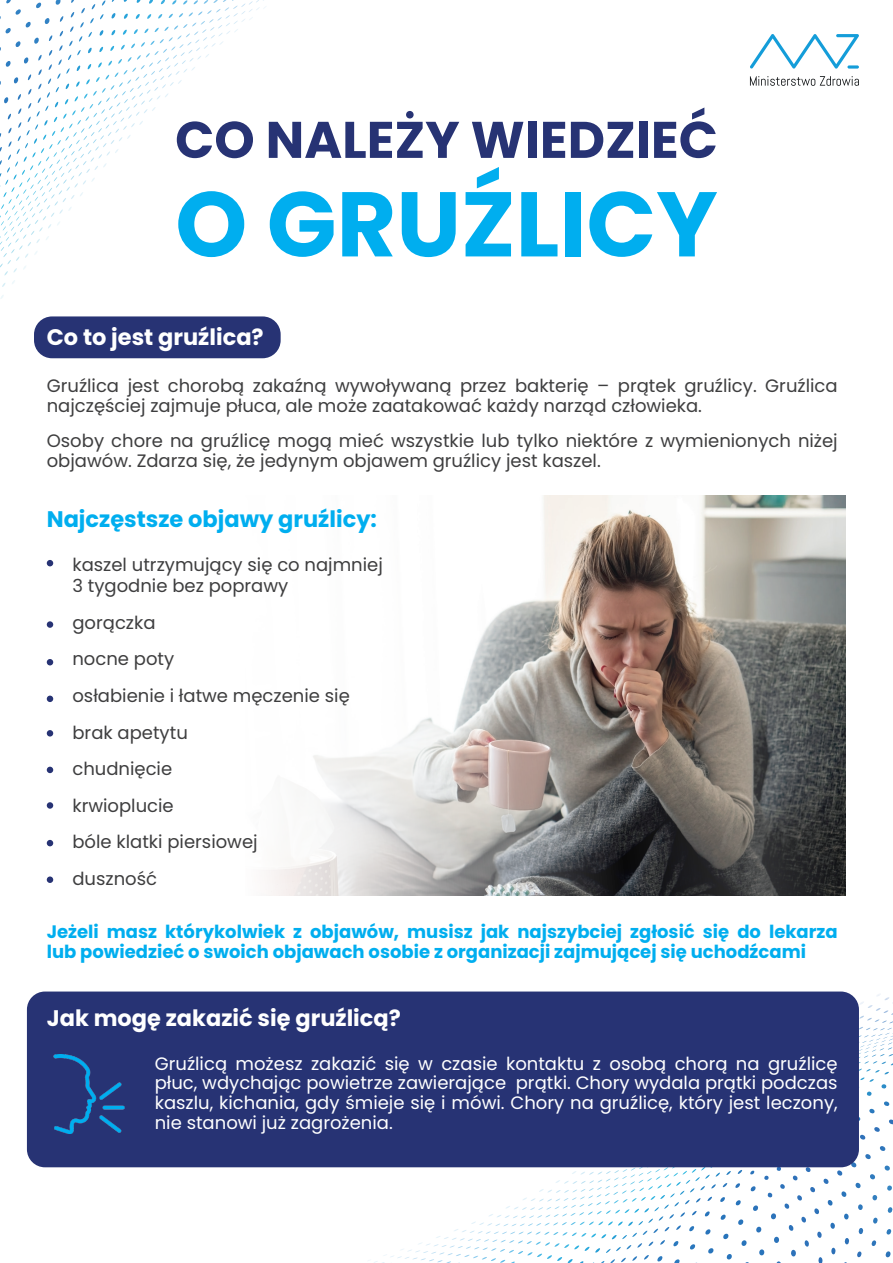
<style>
.page{position:relative;width:893px;height:1263px;background:#fff}
.page>*{position:absolute;margin:0;border:0;box-sizing:border-box;transform-origin:0 0}
.t1{font:700 91.65px "Poppins";color:#00aeef}
.t2{font:700 51.45px "Poppins";color:#273374}
.t3{font:700 22.5px "Poppins";color:#fff}
.t4{font:700 22.5px "Poppins";color:#00aeef}
.t5{font:18px/36.6px "Poppins";color:#3e3e3f}
.t6{font:18px/19.8px "Poppins";color:#fff;text-align:justify}
.t7{font:700 18px/19.8px "Poppins";color:#00aeef}
</style>
<div class="page">
<img style="left:268px;top:495px;width:578px;height:400px">
<svg style="left:857px;top:994px;width:36px;height:30px"></svg>
<div style="left:27px;top:991px;width:832px;height:176px;background:#273374;border-radius:18px"></div>
<div style="left:34px;top:316px;width:247px;height:42px;background:#273374;border-radius:18px"></div>
<svg style="left:47px;top:560px;width:6px;height:6px"></svg>
<div style="left:47px;top:621px;width:6px;height:7px;background:#273374;border-radius:50%"></div>
<svg style="left:47px;top:659px;width:6px;height:6px"></svg>
<svg style="left:47px;top:696px;width:6px;height:6px"></svg>
<svg style="left:47px;top:730px;width:6px;height:6px"></svg>
<svg style="left:47px;top:767px;width:6px;height:6px"></svg>
<div style="left:47px;top:802px;width:6px;height:7px;background:#273374;border-radius:50%"></div>
<svg style="left:47px;top:840px;width:6px;height:6px"></svg>
<div style="left:47px;top:876px;width:6px;height:7px;background:#273374;border-radius:50%"></div>
<svg style="left:750px;top:76px;width:109px;height:10px"></svg>
<svg style="left:750px;top:34px;width:109px;height:35px"></svg>
<svg style="left:847px;top:65px;width:12px;height:4px"></svg>
<img style="left:53px;top:1054px;width:72px;height:79px">
<svg style="left:6px;top:0;width:258px;height:8px"></svg>
<h2 class="t2" style="left:175px;top:110px;width:544px">CO NALEŻY WIEDZIEĆ</h2>
<h1 class="t1" style="left:175px;top:171px;width:544px">O GRUŹLICY</h1>
<p class="t3" style="left:47px;top:324px;width:218px">Co to jest gruźlica?</p>
<p class="t5" style="left:47px;top:376px;width:792px;line-height:19.8px">Gruźlica jest chorobą zakaźną wywoływaną przez bakterię – prątek gruźlicy. Gruźlica najczęściej zajmuje płuca, ale może zaatakować każdy narząd człowieka.</p>
<p class="t5" style="left:47px;top:431px;width:792px;line-height:19.8px">Osoby chore na gruźlicę mogą mieć wszystkie lub tylko niektóre z wymienionych niżej objawów. Zdarza się, że jedynym objawem gruźlicy jest kaszel.</p>
<p class="t4" style="left:47px;top:506px;width:332px">Najczęstsze objawy gruźlicy:</p>
<p class="t5" style="left:72px;top:554px;width:312px;line-height:21.6px">kaszel utrzymujący się co najmniej<br>3 tygodnie bez poprawy</p>
<p class="t5" style="left:72px;top:604px;width:279px">gorączka<br>nocne poty<br>osłabienie i łatwe męczenie się brak apetytu<br>chudnięcie<br>krwioplucie<br>bóle klatki piersiowej<br>duszność</p>
<p class="t7" style="left:47px;top:922px;width:792px">Jeżeli masz którykolwiek z objawów, musisz jak najszybciej zgłosić się do lekarza lub powiedzieć o swoich objawach osobie z organizacji zajmującej się uchodźcami</p>
<p class="t3" style="left:47px;top:1005px;width:356px">Jak mogę zakazić się gruźlicą?</p>
<p class="t6" style="left:155px;top:1053px;width:684px">Gruźlicą możesz zakazić się w czasie kontaktu z osobą chorą na gruźlicę płuc, wdychając powietrze zawierające prątki. Chory wydala prątki podczas kaszlu, kichania, gdy śmieje się i mówi. Chory na gruźlicę, który jest leczony, nie stanowi już zagrożenia.</p>
</div>
